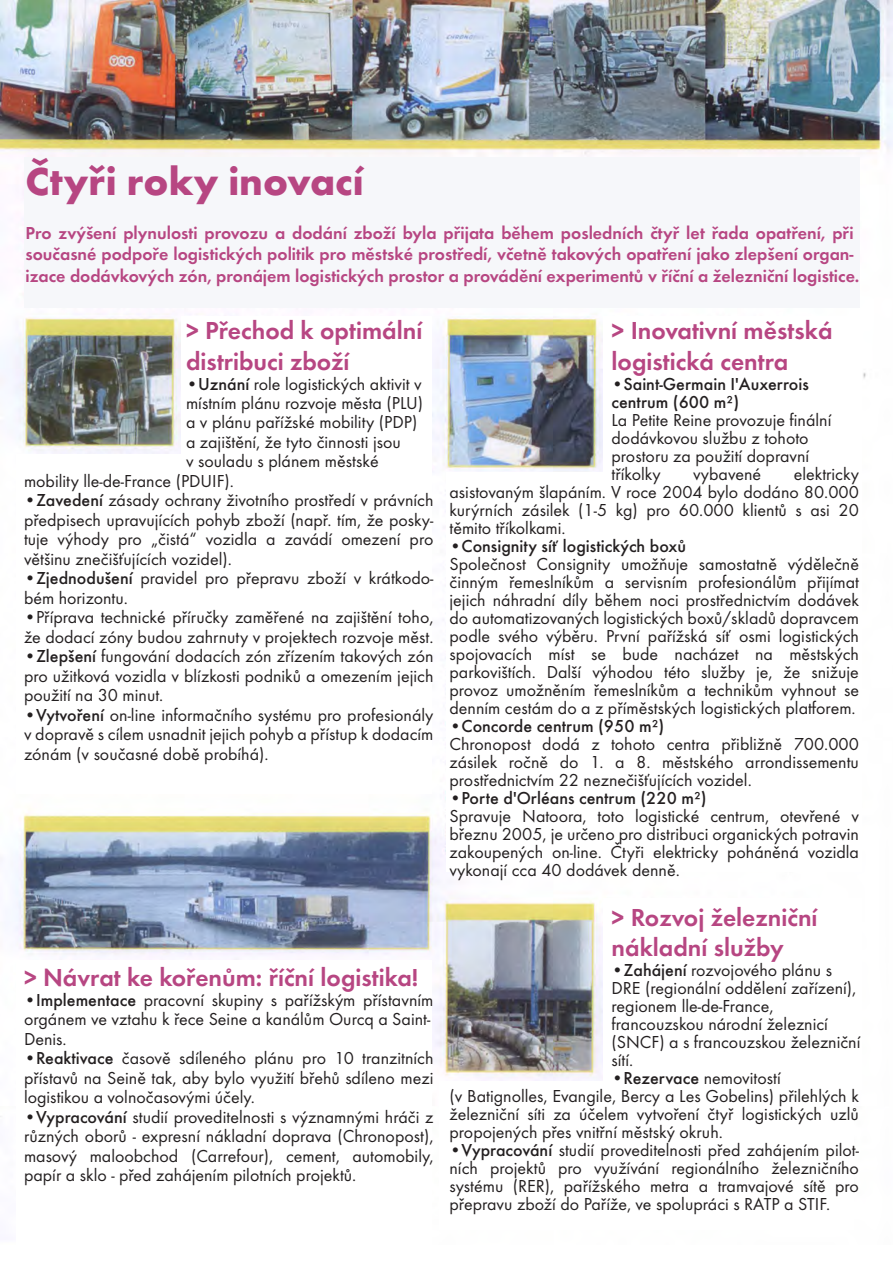
<style>
.page{position:relative;width:893px;height:1263px;background:#fff}
.page>*{position:absolute;margin:0;border:0;box-sizing:border-box;transform-origin:0 0}
.t1{font:700 40.5px "Futura TOT";color:#b74682}
.t2{font:600 25.5px/30.6px "Futura TOT";color:#b74682}
.t3{font:18px/18px "Futura TOT";color:#231f20;text-align:justify}
.t4{font:600 18px/21.6px "Futura TOT";color:#b74682}
.t5{font:500 18px/18px "Futura TOT";color:#231f20}
.s1{font-weight:500}
</style>
<div class="page">
<img style="left:0;top:0;width:893px;height:1117px">
<div style="left:24px;top:158px;width:836px;height:150px;background:#f6f7fa"></div>
<div style="left:182px;top:316px;width:250px;height:168px;background:#fff"></div>
<div style="left:16px;top:454px;width:416px;height:340px;background:#fff"></div>
<div style="left:446px;top:472px;width:416px;height:400px;background:#fff"></div>
<div style="left:603px;top:316px;width:259px;height:168px;background:#fff"></div>
<div style="left:603px;top:898px;width:259px;height:191px;background:#fff"></div>
<div style="left:440px;top:1082px;width:414px;height:148px;background:#fff"></div>
<div style="left:16px;top:960px;width:416px;height:285px;background:#fff"></div>
<h1 class="t1" style="left:26px;top:157px;width:340px">Čtyři roky inovací</h1>
<p class="t4" style="left:26px;top:222px;width:835px">Pro zvýšení plynulosti provozu a dodání zboží byla přijata během posledních čtyř let řada opatření, při současné podpoře logistických politik pro městské prostředí, včetně takových opatření jako zlepšení organ&shy;izace dodávkových zón, pronájem logistických prostor a provádění experimentů v říční a železniční logistice.</p>
<h2 class="t2" style="left:186px;top:315px;width:238px">&gt; Přechod k optimální distribuci zboží</h2>
<p class="t3" style="left:186px;top:374px;width:237px">•<span class="s1">Uznání</span> role logistických aktivit v</p>
<p class="t3" style="left:186px;top:394px;width:238px">místním plánu rozvoje města (PLU)</p>
<p class="t3" style="left:186px;top:413px;width:233px">a v plánu pařížské mobility (PDP)</p>
<p class="t3" style="left:186px;top:433px;width:216px">a zajištění, že tyto činnosti jsou</p>
<p class="t3" style="left:186px;top:452px;width:194px">v souladu s plánem městské</p>
<p class="t3" style="left:24px;top:472px;width:211px">mobility lle-de-France (PDUIF).</p>
<p class="t3" style="left:24px;top:491px;width:411px;line-height:19.5px">•<span class="s1">Zavedení</span> zásady ochrany životního prostředí v právních předpisech upravujících pohyb zboží (např. tím, že posky&shy;tuje výhody pro „čistá“ vozidla a zavádí omezení pro většinu znečišťujících vozidel).</p>
<p class="t3" style="left:24px;top:569px;width:411px;line-height:19.5px">•<span class="s1">Zjednodušení</span> pravidel pro přepravu zboží v krátkodo&shy;bém horizontu.</p>
<p class="t3" style="left:24px;top:608px;width:411px;line-height:19.5px">•Příprava technické příručky zaměřené na zajištění toho, že dodací zóny budou zahrnuty v projektech rozvoje měst.</p>
<p class="t3" style="left:24px;top:647px;width:411px;line-height:19.5px">•<span class="s1">Zlepšení</span> fungování dodacích zón zřízením takových zón pro užitková vozidla v blízkosti podniků a omezením jejich použití na 30 minut.</p>
<p class="t3" style="left:24px;top:705px;width:411px;line-height:19.5px">•<span class="s1">Vytvoření</span> on-line informačního systému pro profesionály v dopravě s cílem usnadnit jejich pohyb a přístup k dodacím zónám (v současné době probíhá).</p>
<h2 class="t2" style="left:612px;top:315px;width:222px">&gt; Inovativní městská logistická centra</h2>
<p class="t5" style="left:611px;top:374px;width:199px">•Saint-Germain I'Auxerrois centrum (600 m²)</p>
<p class="t3" style="left:611px;top:410px;width:221px;text-align:left">La Petite Reine provozuje finální dodávkovou službu z tohoto prostoru za použití dopravní tříkolky</p>
<p class="t3" style="left:449px;top:464px;width:411px;text-indent:344px">elektricky asistovaným šlapáním. V roce 2004 bylo dodáno 80.000 kurýrních zásilek (1-5 kg) pro 60.000 klientů s asi 20 těmito tříkolkami.</p>
<p class="t5" style="left:449px;top:536px;width:238px">•Consignity síť logistických boxů</p>
<p class="t3" style="left:449px;top:554px;width:411px">Společnost Consignity umožňuje samostatně výdělečně činným řemeslníkům a servisním profesionálům přijímat jejich náhradní díly během noci prostřednictvím dodávek do automatizovaných logistických boxů/skladů dopravcem podle svého výběru. První pařížská síť osmi logistických spojovacích míst se bude nacházet na městských parkovištích. Další výhodou této služby je, že snižuje provoz umožněním řemeslníkům a technikům vyhnout se denním cestám do a z příměstských logistických platforem.</p>
<p class="t5" style="left:449px;top:716px;width:216px">•Concorde centrum (950 m²)</p>
<p class="t3" style="left:449px;top:734px;width:411px">Chronopost dodá z tohoto centra přibližně 700.000 zásilek ročně do 1. a 8. městského arrondissementu prostřednictvím 22 neznečišťujících vozidel.</p>
<p class="t5" style="left:449px;top:788px;width:259px">•Porte d'Orléans centrum (220 m²)</p>
<p class="t3" style="left:449px;top:806px;width:411px">Spravuje Natoora, toto logistické centrum, otevřené v březnu 2005, je určeno pro distribuci organických potravin zakoupených on-line. Čtyři elektricky poháněná vozidla vykonají cca 40 dodávek denně.</p>
<h2 class="t2" style="left:612px;top:902px;width:207px">&gt; Rozvoj železniční nákladní služby</h2>
<p class="t3" style="left:611px;top:961px;width:250px;text-align:left"><span class="s1">•Zahájení</span> rozvojového plánu s<br>DRE (regionální oddělení zařízení), regionem lle-de-France, francouzskou národní železnicí (SNCF) a s francouzskou železniční sítí.</p>
<p class="t3" style="left:449px;top:1069px;width:411px;text-align:left;text-indent:162px"><span class="s1">•Rezervace</span> nemovitostí<br>(v Batignolles, Evangile, Bercy a Les Gobelins) přilehlých k železniční síti za účelem vytvoření čtyř logistických uzlů propojených přes vnitřní městský okruh.</p>
<p class="t3" style="left:449px;top:1141px;width:411px"><span class="s1">•Vypracování</span> studií proveditelnosti před zahájením pilot&shy;ních projektů pro využívání regionálního železničního systému (RER), pařížského metra a tramvajové sítě pro přepravu zboží do Paříže, ve spolupráci s RATP a STIF.</p>
<p class="t3" style="left:693px;top:464px;width:69px">vybavené</p>
<h2 class="t2" style="left:24px;top:962px;width:396px">&gt; Návrat ke kořenům: říční logistika!</h2>
<p class="t3" style="left:24px;top:990px;width:411px;line-height:19.5px;text-align:left">•<span class="s1">Implementace</span> pracovní skupiny s pařížským přístavním orgánem ve vztahu k řece Seine a kanálům Ourcq a Saint-<br>Denis.</p>
<p class="t3" style="left:24px;top:1048px;width:411px;line-height:19.5px">•<span class="s1">Reaktivace</span> časově sdíleného plánu pro 10 tranzitních přístavů na Seině tak, aby bylo využití břehů sdíleno mezi logistikou a volnočasovými účely.</p>
<p class="t3" style="left:24px;top:1107px;width:411px;line-height:19.5px">•<span class="s1">Vypracování</span> studií proveditelnosti s významnými hráči z různých oborů - expresní nákladní doprava (Chronopost), masový maloobchod (Carrefour), cement, automobily, papír a sklo - před zahájením pilotních projektů.</p>
</div>
